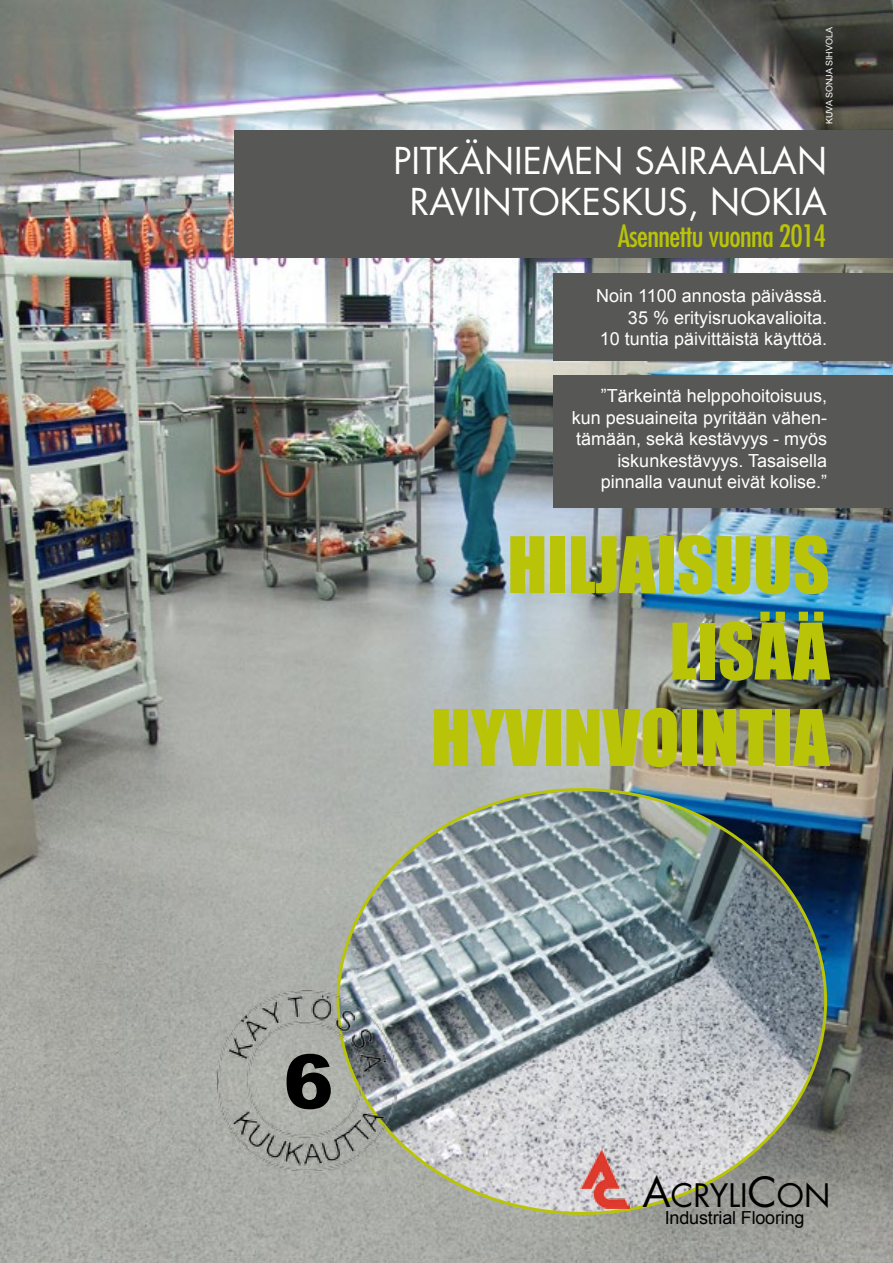
<style>
.page{position:relative;width:893px;height:1263px;background:#fff}
.page>*{position:absolute;margin:0;border:0;box-sizing:border-box;transform-origin:0 0}
.t1{font:900 75px "Arial";color:#000}
.t2{font:72px/86.4px "Impact";color:#b9c408;text-align:right}
.t3{font:36px/40.5px "Futura";color:#fff;text-align:center}
.t4{font:31.5px "Futura";color:#000}
.t5{font:condensed 30px "Futura";letter-spacing:-.02em;color:#b9c408}
.t6{font:18px/21.6px "Arial";color:#fff;text-align:right}
.t7{font:18px "Arial";letter-spacing:-.01em;color:#000}
.t8{font:9px "Arial";color:#fff}
.s1{font-size:40.5px}
</style>
<div class="page">
<img style="left:0;top:0;width:893px;height:1263px">
<div style="left:234px;top:130px;width:659px;height:128px;background:#575756"></div>
<img style="left:338px;top:790px;width:488px;height:423px">
<div style="left:553px;top:375px;width:340px;height:133px;background:#575756"></div>
<div style="left:553px;top:273px;width:340px;height:87px;background:#575756"></div>
<img style="left:580px;top:1148px;width:50px;height:60px">
<img style="left:217px;top:991px;width:180px;height:179px">
<p class="t8" style="left:823px;top:124px;width:98px;rotate:-90deg">KUVA SONJA SIHVOLA</p>
<h3 class="t3" style="left:393px;top:141px;width:435px">PITKÄNIEMEN SAIRAALAN<br>RAVINTOKESKUS, NOKIA</h3>
<h3 class="t5" style="left:618px;top:218px;width:210px">Asennettu vuonna 2014</h3>
<p class="t6" style="left:596px;top:285px;width:232px">Noin 1100 annosta päivässä.<br>35 % erityisruokavalioita.<br>10 tuntia päivittäistä käyttöä.</p>
<p class="t6" style="left:572px;top:385px;width:257px">”Tärkeintä helppohoitoisuus, kun pesuaineita pyritään vähen&shy;tämään, sekä kestävyys - myös iskunkestävyys. Tasaisella pinnalla vaunut eivät kolise.”</p>
<h2 class="t2" style="left:431px;top:520px;width:400px">HILJAISUUS<br>LISÄÄ<br>HYVINVOINTIA</h2>
<h1 class="t1" style="left:283px;top:1027px;width:52px">6</h1>
<h3 class="t4" style="left:642px;top:1175px;width:189px"><span class="s1">A</span>CRYLI<span class="s1">C</span>ON</h3>
<p class="t7" style="left:665px;top:1205px;width:141px">Industrial Flooring</p>
</div>
